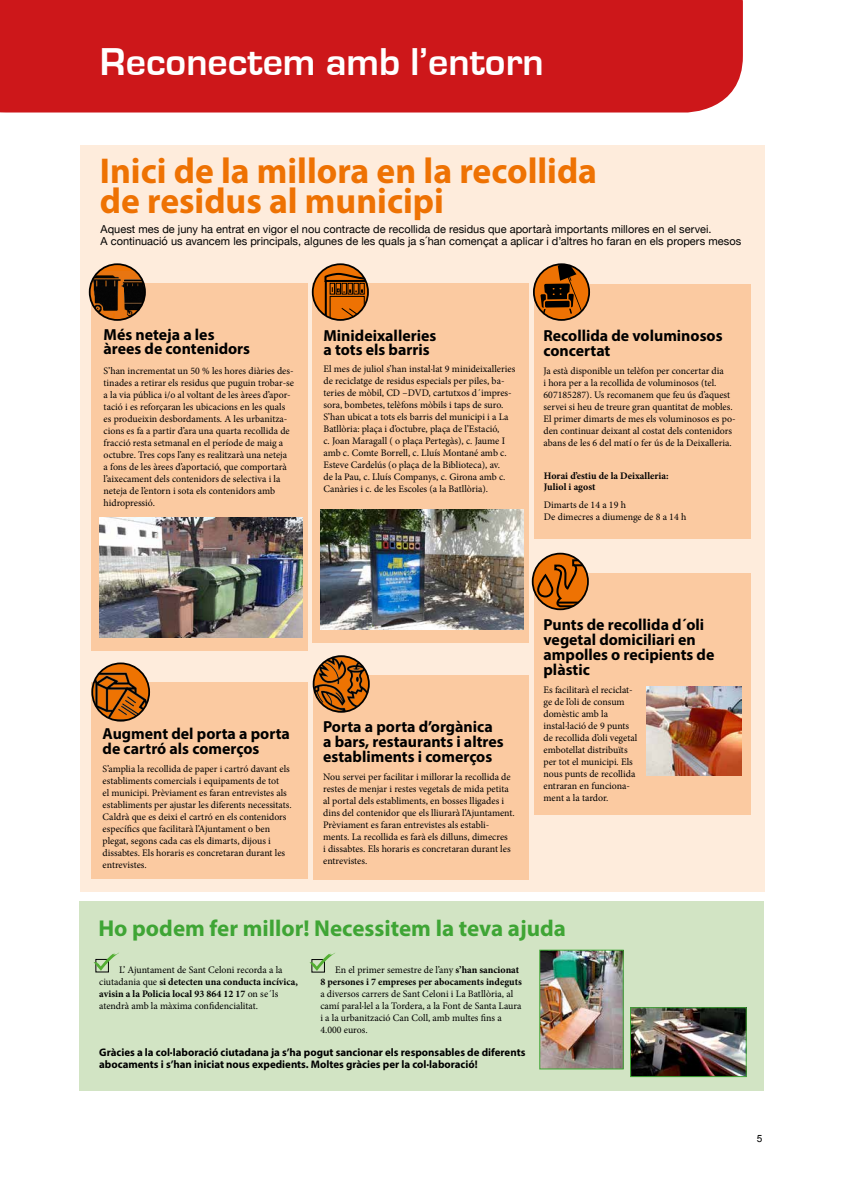
<style>
.page{position:relative;width:842px;height:1191px;background:#fff}
.page>*{position:absolute;margin:0;border:0;box-sizing:border-box;transform-origin:0 0}
.t1{font:700 40px "Eurostile";color:#fff}
.t2{font:700 36px/30px "Myriad Pro";color:#ee7203}
.t3{font:700 23px "Myriad Pro";color:#3fa535}
.t4{font:700 16px/15px "Myriad Pro";color:#000}
.t5{font:11px/11.9px "Helvetica Neue";letter-spacing:.005em;color:#000}
.t6{font:700 11px/12px "Myriad Pro";color:#000}
.t7{font:10px/12px "Minion Pro";color:#000}
.t8{font:700 10px/12px "Minion Pro";color:#000;text-align:right}
.t9{font:10px "Arial";color:#000}
.s1{font-weight:700}
.s2{font-weight:400}
</style>
<div class="page">
<div style="left:0;top:0;width:743px;height:112px;background:#cd171a"></div>
<div style="left:79px;top:901px;width:685px;height:190px;background:#d2e4c4"></div>
<div style="left:80px;top:146px;width:684px;height:746px;background:#feecdc"></div>
<div style="left:314px;top:675px;width:215px;height:204px;background:#fbcaa1"></div>
<img style="left:314px;top:656px;width:55px;height:56px;border-radius:28px">
<div style="left:313px;top:655px;width:57px;height:57px;border:2px solid #000;border-radius:50%"></div>
<div style="left:91px;top:682px;width:217px;height:197px;background:#fbcaa1"></div>
<img style="left:92px;top:663px;width:57px;height:57px;border-radius:29px">
<div style="left:91px;top:662px;width:59px;height:59px;border:2px solid #000;border-radius:50%"></div>
<div style="left:91px;top:284px;width:216px;height:367px;background:#fbcaa1"></div>
<img style="left:100px;top:517px;width:202px;height:121px">
<svg style="left:90px;top:264px;width:55px;height:56px"></svg>
<img style="left:90px;top:271px;width:55px;height:49px">
<div style="left:89px;top:263px;width:57px;height:58px;border:2px solid #000;border-radius:50%"></div>
<div style="left:534px;top:284px;width:216px;height:254px;background:#fbcaa1"></div>
<svg style="left:534px;top:264px;width:55px;height:56px"></svg>
<svg style="left:540px;top:266px;width:46px;height:49px;background:#8d490c"></svg>
<div style="left:533px;top:263px;width:57px;height:58px;border:2px solid #000;border-radius:50%"></div>
<div style="left:534px;top:573px;width:216px;height:241px;background:#fbcaa1"></div>
<svg style="left:533px;top:553px;width:55px;height:56px"></svg>
<div style="left:537px;top:574px;width:16px;height:23px;border:2px solid #000;border-radius:7px"></div>
<svg style="left:553px;top:557px;width:35px;height:51px;background:#bf6616"></svg>
<hr style="left:557px;top:601px;width:24px;height:2px;background:#000">
<div style="left:532px;top:553px;width:57px;height:57px;border:2px solid #000;border-radius:50%"></div>
<img style="left:646px;top:686px;width:96px;height:89px">
<img style="left:632px;top:1009px;width:113px;height:66px">
<div style="left:630px;top:1007px;width:117px;height:70px;border:1px solid #3fa535"></div>
<img style="left:541px;top:951px;width:81px;height:116px">
<div style="left:539px;top:949px;width:85px;height:120px;border:1px solid #3fa535"></div>
<div style="left:312px;top:284px;width:217px;height:359px;background:#fbcaa1"></div>
<svg style="left:313px;top:264px;width:55px;height:56px"></svg>
<div style="left:312px;top:263px;width:57px;height:58px;border:2px solid #000;border-radius:50%"></div>
<svg style="left:323px;top:272px;width:45px;height:48px;background:#a55711"></svg>
<img style="left:321px;top:509px;width:202px;height:121px">
<svg style="left:93px;top:952px;width:26px;height:18px"></svg>
<div style="left:312px;top:959px;width:13px;height:13px;border:1px solid #020203"></div>
<svg style="left:309px;top:953px;width:26px;height:18px"></svg>
<h1 class="t1" style="left:100px;top:40px;width:445px">Reconectem amb l’entorn</h1>
<h2 class="t2" style="left:100px;top:154px;width:499px">Inici de la millora en la recollida de residus al municipi</h2>
<p class="t5" style="left:101px;top:223px;width:642px">Aquest mes de juny ha entrat en vigor el nou contracte de recollida de residus que aportarà importants millores en el servei.<br>A continuació us avancem les principals, algunes de les quals ja s´han començat a aplicar i d’altres ho faran en els propers mesos</p>
<h3 class="t4" style="left:104px;top:327px;width:148px;line-height:14px">Més neteja a les àrees de contenidors</h3>
<p class="t7" style="left:104px;top:365px;width:192px">S’han incrementat un 50 % les hores diàries des&shy;tinades a retirar els residus que puguin trobar-se a la via pública i/o al voltant de les àrees d’apor&shy;tació i es reforçaran les ubicacions en les quals es produeixin desbordaments. A les urbanitza&shy;cions es fa a partir d’ara una quarta recollida de fracció resta setmanal en el període de maig a octubre. Tres cops l’any es realitzarà una neteja<br>a fons de les àrees d’aportació, que comportarà l’aixecament dels contenidors de selectiva i la neteja de l’entorn i sota els contenidors amb hidropressió.</p>
<h3 class="t4" style="left:323px;top:328px;width:114px;line-height:14px">Minideixalleries a tots els barris</h3>
<p class="t7" style="left:323px;top:363px;width:193px">El mes de juliol s’han instal·lat 9 minideixalleries de reciclatge de residus especials per piles, ba&shy;teries de mòbil, CD –DVD, cartutxos d´impres&shy;sora, bombetes, telèfons mòbils i taps de suro.<br>S’han ubicat a tots els barris del municipi i a La Batllòria: plaça i d’octubre, plaça de l’Estació,<br>c. Joan Maragall ( o plaça Pertegàs), c. Jaume I amb c. Comte Borrell, c. Lluís Montané amb c.<br>Esteve Cardelús (o plaça de la Biblioteca), av.<br>de la Pau, c. Lluís Companys, c. Girona amb c.<br>Canàries i c. de les Escoles (a la Batllòria).</p>
<h3 class="t4" style="left:543px;top:328px;width:181px">Recollida de voluminosos concertat</h3>
<p class="t7" style="left:543px;top:365px;width:194px">Ja està disponible un telèfon per concertar dia<br>i hora per a la recollida de voluminosos (tel.<br>607185287). Us recomanem que feu ús d’aquest servei si heu de treure gran quantitat de mobles.<br>El primer dimarts de mes els voluminosos es po&shy;den continuar deixant al costat dels contenidors abans de les 6 del matí o fer ús de la Deixalleria.</p>
<p class="t8" style="left:544px;top:469px;width:126px;line-height:11.7px;text-align:left">Horai d’estiu de la Deixalleria:<br>Juliol i agost</p>
<p class="t7" style="left:544px;top:499px;width:144px">Dimarts de 14 a 19 h<br>De dimecres a diumenge de 8 a 14 h</p>
<h3 class="t4" style="left:103px;top:726px;width:189px">Augment del porta a porta de cartró als comerços</h3>
<p class="t7" style="left:103px;top:762px;width:191px">S’amplia la recollida de paper i cartró davant els establiments comercials i equipaments de tot<br>el municipi. Prèviament es faran entrevistes als establiments per ajustar les diferents necessitats.<br>Caldrà que es deixi el cartró en els contenidors específics que facilitarà l’Ajuntament o ben plegat, segons cada cas els dimarts, dijous i dissabtes. Els horaris es concretaran durant les entrevistes.</p>
<h3 class="t4" style="left:323px;top:719px;width:182px">Porta a porta d’orgànica a bars, restaurants i altres establiments i comerços</h3>
<p class="t7" style="left:323px;top:771px;width:193px">Nou servei per facilitar i millorar la recollida de restes de menjar i restes vegetals de mida petita al portal dels establiments, en bosses lligades i dins del contenidor que els lliurarà l’Ajuntament.<br>Prèviament es faran entrevistes als establi&shy;ments. La recollida es farà els dilluns, dimecres<br>i dissabtes. Els horaris es concretaran durant les entrevistes.</p>
<h3 class="t4" style="left:543px;top:616px;width:172px">Punts de recollida d´oli vegetal domiciliari en ampolles o recipients de plàstic</h3>
<p class="t7" style="left:543px;top:683px;width:95px">Es facilitarà el reciclat&shy;ge de l’oli de consum domèstic amb la instal·lació de 9 punts de recollida d’oli vegetal embotellat distribuïts per tot el municipi. Els nous punts de recollida entraran en funciona&shy;ment a la tardor.</p>
<h3 class="t3" style="left:98px;top:912px;width:469px">Ho podem fer millor! Necessitem la teva ajuda</h3>
<p class="t7" style="left:99px;top:964px;width:200px;text-indent:20px">L’ Ajuntament de Sant Celoni recorda a la ciutadania que <span class="s1">si detecten una conducta incívica, avisin a la Policia local 93 864 12 17</span> on se´ls atendrà amb la màxima confidencialitat.</p>
<p class="t8" style="left:320px;top:963px;width:203px"><span class="s2">En el primer semestre de l’any</span> s’han sancionat<br>8 persones i 7 empreses per abocaments indeguts</p>
<p class="t7" style="left:320px;top:988px;width:203px">a diversos carrers de Sant Celoni i La Batllòria, al camí paral·lel a la Tordera, a la Font de Santa Laura i a la urbanització Can Coll, amb multes fins a 4.000 euros.</p>
<p class="t6" style="left:99px;top:1046px;width:428px">Gràcies a la col·laboració ciutadana ja s’ha pogut sancionar els responsables de diferents abocaments i s’han iniciat nous expedients. Moltes gràcies per la col·laboració!</p>
<p class="t9" style="left:757px;top:1131px;width:7px">5</p>
</div>
